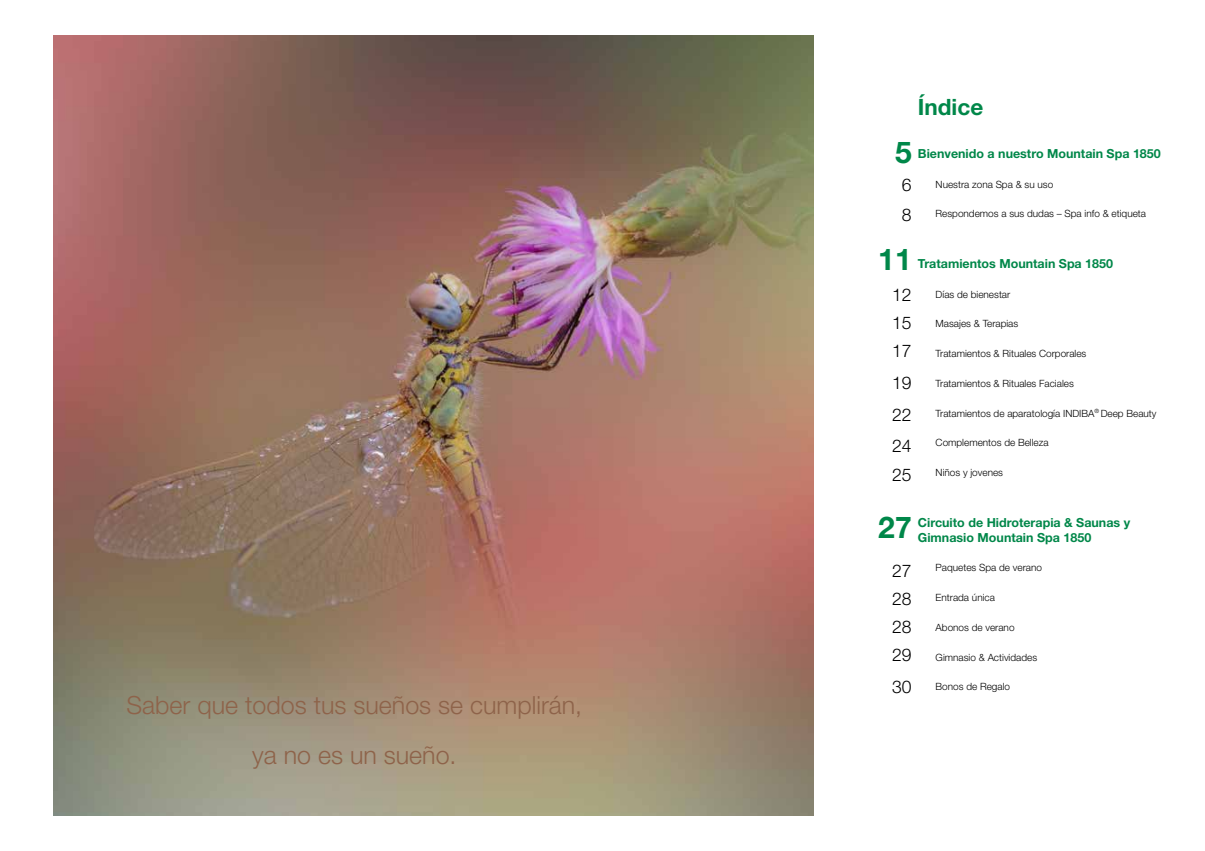
<style>
.page{position:relative;width:1205px;height:851px;background:#fff}
.page>*{position:absolute;margin:0;border:0;box-sizing:border-box;transform-origin:0 0}
.t1{font:700 30px "Helvetica Neue LT Std";color:#008749}
.t2{font:300 25px/50px "Helvetica Neue LT Std";color:#8e634a;text-align:center}
.t3{font:700 22.5px "Helvetica Neue LT Std";color:#008749}
.t4{font:300 17.5px/28.1px "Helvetica Neue LT Std";color:#000;text-align:justify}
.t5{font:700 12.5px/15px "Helvetica Neue LT Std";color:#008749}
.t6{font:300 10px "Helvetica Neue LT Std";color:#000}
</style>
<div class="page">
<img style="left:53px;top:36px;width:760px;height:778px">
<h2 class="t2" style="left:127px;top:679px;width:457px">Saber que todos tus sueños se cumplirán, ya no es un sueño.</h2>
<h3 class="t3" style="left:918px;top:93px;width:67px">Índice</h3>
<h1 class="t1" style="left:895px;top:133px;width:18px">5</h1>
<h3 class="t4" style="left:902px;top:169px;width:11px;line-height:30.5px">6<br>8</h3>
<h1 class="t1" style="left:878px;top:240px;width:35px">11</h1>
<h3 class="t4" style="left:892px;top:280px;width:21px">12<br>15<br>17</h3>
<h3 class="t4" style="left:892px;top:366px;width:21px;line-height:31.6px">19<br>22<br>24</h3>
<h3 class="t4" style="left:892px;top:460px;width:21px">25</h3>
<h1 class="t1" style="left:878px;top:508px;width:35px">27</h1>
<h3 class="t4" style="left:892px;top:556px;width:21px">27<br>28<br>28<br>29</h3>
<h3 class="t4" style="left:892px;top:671px;width:21px">30</h3>
<p class="t5" style="left:918px;top:146px;width:244px">Bienvenido a nuestro Mountain Spa 1850</p>
<p class="t6" style="left:935px;top:178px;width:119px">Nuestra zona Spa &amp; su uso</p>
<p class="t6" style="left:935px;top:208px;width:212px">Respondemos a sus dudas – Spa info &amp; etiqueta</p>
<p class="t5" style="left:918px;top:255px;width:197px">Tratamientos Mountain Spa 1850</p>
<p class="t6" style="left:935px;top:288px;width:76px">Días de bienestar</p>
<p class="t6" style="left:935px;top:317px;width:84px">Masajes &amp; Terapias</p>
<p class="t6" style="left:935px;top:347px;width:152px">Tratamientos &amp; Rituales Corporales</p>
<p class="t6" style="left:935px;top:377px;width:140px">Tratamientos &amp; Rituales Faciales</p>
<p class="t6" style="left:935px;top:407px;width:222px">Tratamientos de aparatología INDIBA<sup>®</sup> Deep Beauty</p>
<p class="t6" style="left:935px;top:436px;width:114px">Complementos de Belleza</p>
<p class="t6" style="left:935px;top:466px;width:69px">Niños y jovenes</p>
<p class="t5" style="left:918px;top:514px;width:214px">Circuito de Hidroterapia &amp; Saunas y<br>Gimnasio Mountain Spa 1850</p>
<p class="t6" style="left:935px;top:561px;width:108px">Paquetes Spa de verano</p>
<p class="t6" style="left:935px;top:591px;width:61px">Entrada única</p>
<p class="t6" style="left:935px;top:621px;width:80px">Abonos de verano</p>
<p class="t6" style="left:935px;top:650px;width:103px">Gimnasio &amp; Actividades</p>
<p class="t6" style="left:935px;top:680px;width:76px">Bonos de Regalo</p>
</div>
